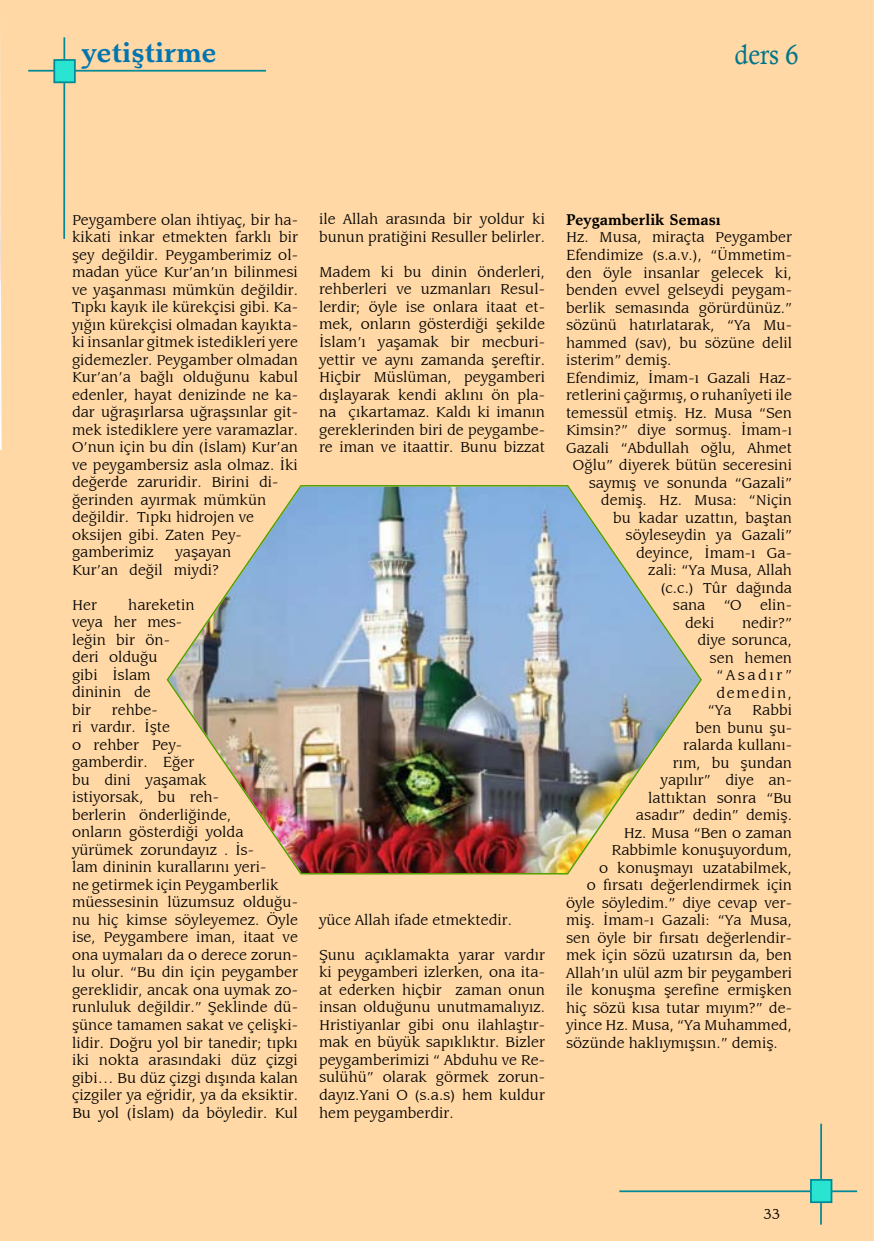
<style>
.page{position:relative;width:874px;height:1241px;background:#fff}
.page>*{position:absolute;margin:0;border:0;box-sizing:border-box;transform-origin:0 0}
.t1{font:700 28px "Matt Ant Bl Bt";color:#0075b0;scale:1.04 1}
.t2{font:28px "Calisto";color:#00758a;scale:.91 1}
.t3{font:15.75px/17.5px "Leawood IT Cby BT";color:#000}
.t4{font:700 15.75px "Matt Ant Bl Bt";color:#000}
.t5{font:15.75px "Leawood IT Cby BT";letter-spacing:.1em;color:#000}
</style>
<div class="page">
<div style="left:0;top:0;width:873px;height:1240px;background:#ffd8a5"></div>
<hr style="left:0;top:0;width:4px;height:483px;background:#fff;opacity:.96">
<hr style="left:63px;top:37px;width:2px;height:202px;background:#008a98">
<hr style="left:28px;top:70px;width:238px;height:2px;background:#008a98">
<div style="left:53px;top:59px;width:23px;height:24px;background:#28e4d0;border:2px solid #008a98"></div>
<hr style="left:819px;top:1123px;width:2px;height:101px;background:#008a98">
<hr style="left:619px;top:1190px;width:237px;height:1px;background:#008a98">
<div style="left:809px;top:1178px;width:23px;height:24px;background:#28e4d0;border:2px solid #008a98"></div>
<img style="left:166px;top:485px;width:536px;height:390px">
<h1 class="t1" style="left:82px;top:35px;width:131px">yetiştirme</h1>
<h1 class="t2" style="left:734px;top:38px;width:72px">ders 6</h1>
<p class="t3" style="left:72px;top:211px;width:227px">Peygambere olan ihtiyaç, bir ha&shy;kikati inkar etmekten farklı bir şey değildir. Peygamberimiz ol&shy;madan yüce Kur’an’ın bilinmesi ve yaşanması mümkün değildir.<br>Tıpkı kayık ile kürekçisi gibi. Ka&shy;yığın kürekçisi olmadan kayıkta&shy;ki insanlar gitmek istedikleri yere gidemezler. Peygamber olmadan<br>Kur’an’a bağlı olduğunu kabul edenler, hayat denizinde ne ka&shy;dar uğraşırlarsa uğraşsınlar git&shy;mek istediklere yere varamazlar.<br>O’nun için bu din (İslam) Kur’an ve peygambersiz asla olmaz. İki değerde zaruridir. Birini di&shy;ğerinden ayırmak mümkün değildir. Tıpkı hidrojen ve oksijen gibi. Zaten Pey&shy;gamberimiz</p>
<p class="t3" style="left:72px;top:543px;width:161px;text-indent:103px">yaşayan<br>Kur’an değil miydi?</p>
<p class="t3" style="left:72px;top:595px;width:26px">Her</p>
<p class="t3" style="left:72px;top:595px;width:124px;text-indent:56px">hareketin veya her mes&shy;leğin bir ön&shy;deri olduğu<br>gibi İslam dininin de<br>bir</p>
<p class="t3" style="left:72px;top:700px;width:227px;text-indent:40px">rehbe-<br>ri vardır. İşte<br>o rehber Pey-<br>gamberdir. Eğer<br>bu dini yaşamak<br>istiyorsak, bu reh-<br>berlerin önderliğinde,<br>onların gösterdiği yolda yürümek zorundayız . İs-<br>lam dininin kurallarını yeri-<br>ne getirmek için Peygamberlik müessesinin lüzumsuz olduğu&shy;nu hiç kimse söyleyemez. Öyle ise, Peygambere iman, itaat ve ona uymaları da o derece zorun&shy;lu olur. “Bu din için peygamber gereklidir, ancak ona uymak zo&shy;runluluk değildir.” Şeklinde dü&shy;şünce tamamen sakat ve çelişki&shy;lidir. Doğru yol bir tanedir; tıpkı iki nokta arasındaki düz çizgi gibi… Bu düz çizgi dışında kalan çizgiler ya eğridir, ya da eksiktir.<br>Bu yol (İslam) da böyledir. Kul</p>
<p class="t3" style="left:319px;top:210px;width:227px">ile Allah arasında bir yoldur ki bunun pratiğini Resuller belirler.</p>
<p class="t3" style="left:319px;top:263px;width:227px;text-align:justify">Madem ki bu dinin önderleri, rehberleri ve uzmanları Resul&shy;lerdir; öyle ise onlara itaat et&shy;mek, onların gösterdiği şekilde İslam’ı yaşamak bir mecburi&shy;yettir ve aynı zamanda şereftir.<br>Hiçbir Müslüman, peygamberi dışlayarak kendi aklını ön pla&shy;na çıkartamaz. Kaldı ki imanın gereklerinden biri de peygambe&shy;re iman ve itaattir. Bunu bizzat</p>
<p class="t3" style="left:319px;top:910px;width:194px">yüce Allah ifade etmektedir.</p>
<p class="t3" style="left:319px;top:945px;width:227px;text-align:justify">Şunu açıklamakta yarar vardır ki peygamberi izlerken, ona ita&shy;at ederken hiçbir zaman onun insan olduğunu unutmamalıyız.<br>Hristiyanlar gibi onu ilahlaştır&shy;mak en büyük sapıklıktır. Bizler peygamberimizi “ Abduhu ve Re&shy;sulühü” olarak görmek zorun&shy;dayız.Yani O (s.a.s) hem kuldur hem peygamberdir.</p>
<p class="t4" style="left:565px;top:209px;width:156px">Peygamberlik Seması</p>
<p class="t3" style="left:565px;top:228px;width:227px">Hz. Musa, miraçta Peygamber</p>
<p class="t3" style="left:565px;top:246px;width:227px">Efendimize (s.a.v.), “Ümmetim-</p>
<p class="t3" style="left:565px;top:263px;width:227px">den öyle insanlar gelecek ki,</p>
<p class="t3" style="left:565px;top:281px;width:227px">benden evvel gelseydi peygam-</p>
<p class="t3" style="left:565px;top:298px;width:227px">berlik semasında görürdünüz.”</p>
<p class="t3" style="left:565px;top:316px;width:227px">sözünü hatırlatarak, “Ya Mu-</p>
<p class="t3" style="left:565px;top:333px;width:227px">hammed (sav), bu sözüne delil</p>
<p class="t3" style="left:565px;top:351px;width:107px">isterim” demiş.</p>
<p class="t3" style="left:565px;top:368px;width:227px">Efendimiz, İmam-ı Gazali Haz-</p>
<p class="t3" style="left:565px;top:386px;width:227px">retlerini çağırmış, o ruhanîyeti ile</p>
<p class="t3" style="left:565px;top:403px;width:227px">temessül etmiş. Hz. Musa “Sen</p>
<p class="t3" style="left:565px;top:421px;width:227px">Kimsin?” diye sormuş. İmam-ı</p>
<p class="t3" style="left:565px;top:438px;width:227px">Gazali “Abdullah oğlu, Ahmet</p>
<p class="t3" style="left:572px;top:456px;width:220px">Oğlu” diyerek bütün seceresini</p>
<p class="t3" style="left:588px;top:473px;width:205px">saymış ve sonunda “Gazali”</p>
<p class="t3" style="left:600px;top:491px;width:192px">demiş. Hz. Musa: “Niçin</p>
<p class="t3" style="left:613px;top:508px;width:180px">bu kadar uzattın, baştan</p>
<p class="t3" style="left:625px;top:526px;width:168px">söyleseydin ya Gazali”</p>
<p class="t3" style="left:635px;top:543px;width:157px">deyince, İmam-ı Ga-</p>
<p class="t3" style="left:648px;top:561px;width:145px">zali: “Ya Musa, Allah</p>
<p class="t3" style="left:660px;top:578px;width:133px">(c.c.) Tûr dağında</p>
<p class="t3" style="left:672px;top:596px;width:121px">sana “O elin-</p>
<p class="t3" style="left:684px;top:613px;width:31px">deki</p>
<p class="t3" style="left:741px;top:613px;width:51px">nedir?”</p>
<p class="t3" style="left:697px;top:631px;width:96px">diye sorunca,</p>
<p class="t3" style="left:709px;top:648px;width:84px">sen hemen</p>
<p class="t3" style="left:716px;top:666px;width:77px">“Asadır”</p>
<p class="t5" style="left:716px;top:683px;width:77px">demedin,</p>
<p class="t3" style="left:707px;top:701px;width:25px">“Ya</p>
<p class="t3" style="left:751px;top:701px;width:41px">Rabbi</p>
<p class="t3" style="left:695px;top:718px;width:98px">ben bunu şu-</p>
<p class="t3" style="left:683px;top:736px;width:110px">ralarda kullanı-</p>
<p class="t3" style="left:672px;top:753px;width:121px">rım, bu şundan</p>
<p class="t3" style="left:660px;top:771px;width:133px">yapılır” diye an-</p>
<p class="t3" style="left:648px;top:788px;width:145px">lattıktan sonra “Bu</p>
<p class="t3" style="left:635px;top:806px;width:157px">asadır” dedin” demiş.</p>
<p class="t3" style="left:623px;top:823px;width:170px">Hz. Musa “Ben o zaman</p>
<p class="t3" style="left:611px;top:841px;width:182px">Rabbimle konuşuyordum,</p>
<p class="t3" style="left:599px;top:858px;width:194px">o konuşmayı uzatabilmek,</p>
<p class="t3" style="left:586px;top:876px;width:206px">o fırsatı değerlendirmek için</p>
<p class="t3" style="left:565px;top:893px;width:227px">öyle söyledim.” diye cevap ver-</p>
<p class="t3" style="left:565px;top:911px;width:227px">miş. İmam-ı Gazali: “Ya Musa,</p>
<p class="t3" style="left:565px;top:928px;width:227px">sen öyle bir fırsatı değerlendir-</p>
<p class="t3" style="left:565px;top:946px;width:227px">mek için sözü uzatırsın da, ben</p>
<p class="t3" style="left:565px;top:963px;width:227px">Allah’ın ulül azm bir peygamberi</p>
<p class="t3" style="left:565px;top:981px;width:227px">ile konuşma şerefine ermişken</p>
<p class="t3" style="left:565px;top:998px;width:227px">hiç sözü kısa tutar mıyım?” de-</p>
<p class="t3" style="left:565px;top:1016px;width:227px">yince Hz. Musa, “Ya Muhammed,</p>
<p class="t3" style="left:565px;top:1033px;width:213px">sözünde haklıymışsın.” demiş.</p>
<p class="t3" style="left:763px;top:1204px;width:18px">33</p>
</div>
